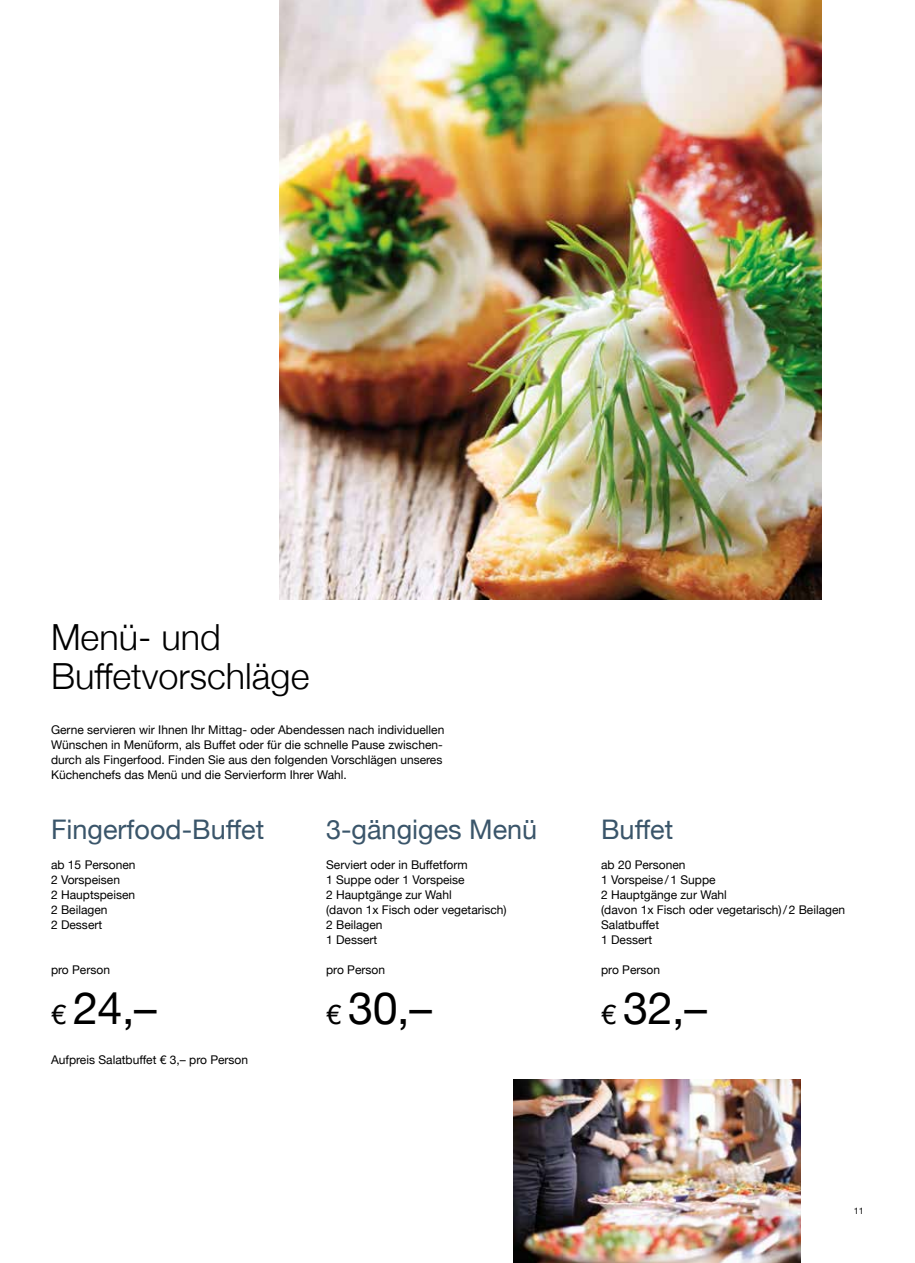
<style>
.page{position:relative;width:915px;height:1263px;background:#fff}
.page>*{position:absolute;margin:0;border:0;box-sizing:border-box;transform-origin:0 0}
.t1{font:45px "Helvetica Neue";color:#000}
.t2{font:300 36px/39px "Helvetica Neue";color:#000}
.t3{font:27px "Helvetica Neue";color:#3a556a}
.t4{font:12px/15px "Helvetica Neue";color:#000}
.t5{font:9px "Helvetica Neue";color:#000}
.s1{font-size:27px}
</style>
<div class="page">
<img style="left:513px;top:1079px;width:287px;height:184px">
<img style="left:279px;top:0;width:542px;height:599px">
<h2 class="t2" style="left:51px;top:615px;width:260px">Menü- und<br>Buffetvorschläge</h2>
<p class="t4" style="left:51px;top:723px;width:394px">Gerne servieren wir Ihnen Ihr Mittag- oder Abendessen nach individuellen Wünschen in Menüform, als Buffet oder für die schnelle Pause zwischen&shy;durch als Fingerfood. Finden Sie aus den folgenden Vorschlägen unseres Küchenchefs das Menü und die Servierform Ihrer Wahl.</p>
<h3 class="t3" style="left:51px;top:810px;width:215px">Fingerfood-Buffet</h3>
<p class="t4" style="left:51px;top:858px;width:86px">ab 15 Personen<br>2 Vorspeisen<br>2 Hauptspeisen<br>2 Beilagen<br>2 Dessert</p>
<p class="t4" style="left:51px;top:963px;width:60px">pro Person</p>
<h1 class="t1" style="left:51px;top:975px;width:107px"><span class="s1">€</span> 24,–</h1>
<p class="t4" style="left:51px;top:1053px;width:198px">Aufpreis Salatbuffet € 3,– pro Person</p>
<h3 class="t3" style="left:326px;top:810px;width:213px">3-gängiges Menü</h3>
<p class="t4" style="left:326px;top:858px;width:182px">Serviert oder in Buffetform<br>1 Suppe oder 1 Vorspeise<br>2 Hauptgänge zur Wahl<br>(davon 1x Fisch oder vegetarisch)<br>2 Beilagen<br>1 Dessert</p>
<p class="t4" style="left:326px;top:963px;width:60px">pro Person</p>
<h1 class="t1" style="left:326px;top:975px;width:107px"><span class="s1">€</span> 30,–</h1>
<h3 class="t3" style="left:601px;top:810px;width:74px">Buffet</h3>
<p class="t4" style="left:601px;top:858px;width:245px">ab 20 Personen<br>1 Vorspeise/1 Suppe<br>2 Hauptgänge zur Wahl<br>(davon 1x Fisch oder vegetarisch)/2 Beilagen<br>Salatbuffet<br>1 Dessert</p>
<p class="t4" style="left:601px;top:963px;width:60px">pro Person</p>
<h1 class="t1" style="left:601px;top:975px;width:107px"><span class="s1">€</span> 32,–</h1>
<p class="t5" style="left:853px;top:1205px;width:12px">11</p>
</div>
